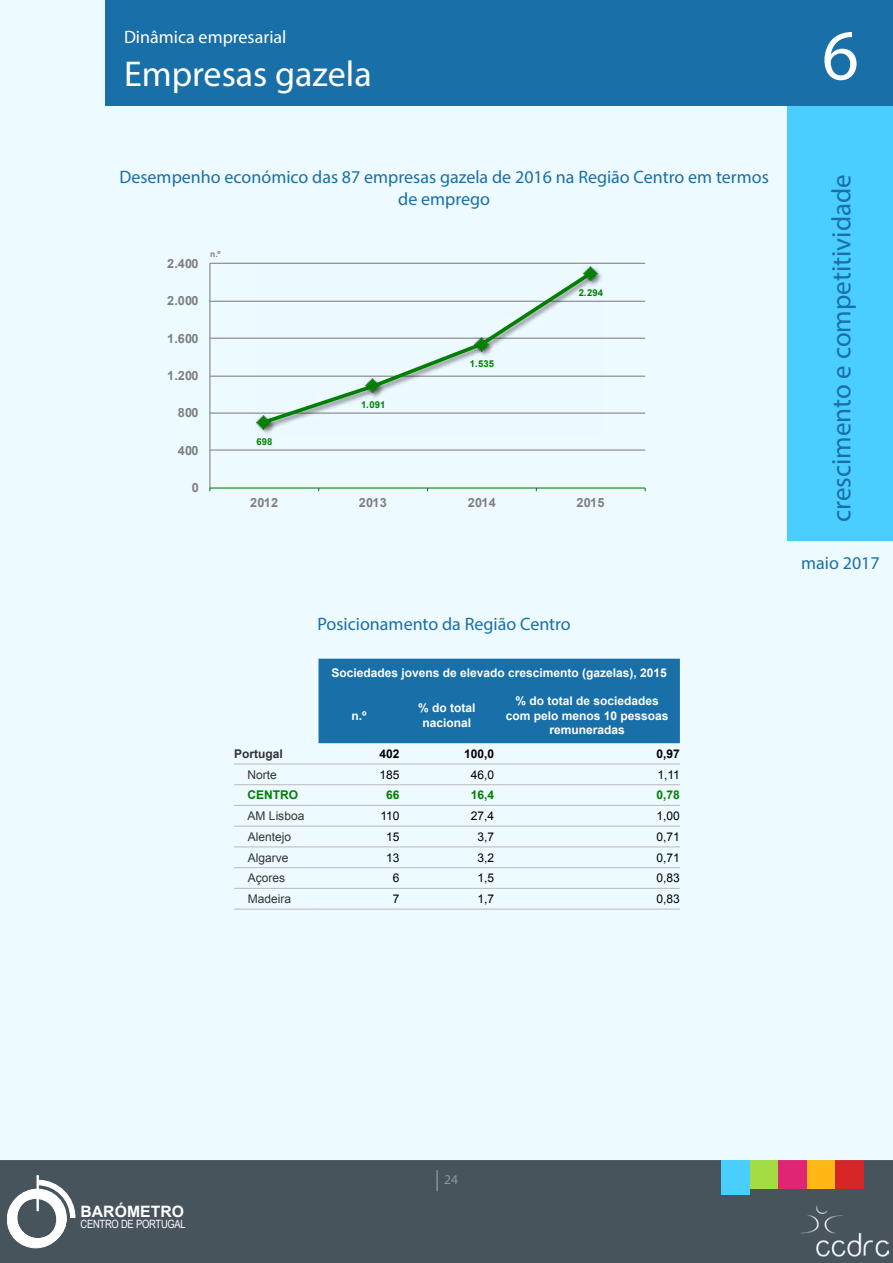
<style>
.page{position:relative;width:893px;height:1263px;background:#fff}
.page>*{position:absolute;margin:0;border:0;box-sizing:border-box;transform-origin:0 0}
.t1{font:72px "Myriad Pro";color:#fff}
.t2{font:36px "Myriad Pro";color:#fff}
.t3{font:27px "Myriad Pro";color:#196fa8}
.t4{font:18px/21.6px "Myriad Pro";color:#196fa8;text-align:center}
.t5{font:18px "Myriad Pro";color:#fff}
.t6{font:700 15.6px "Arial";letter-spacing:.005em;color:#fff}
.t7{font:13.5px "Myriad Pro";color:#939598}
.t8{font:700 12.6px "Arial";letter-spacing:.025em;color:#7f7f7f}
.t9{font:700 12px/14.4px "Arial";color:#fff;text-align:center}
.t10{font:12px "Arial";color:#000}
.t11{font:12px "Arial";color:#333}
.t12{font:700 12px "Arial";color:#008000}
.t13{font:700 12px "Arial";color:#000}
.t14{font:700 12px "Arial";color:#333}
.t15{font:11.4px "Arial Narrow";letter-spacing:-.025em;color:#fff}
.t16{font:700 9.45px "Arial";color:#008000}
.t17{font:700 8.4px "Arial";color:#7f7f7f}
.s1{font-size:21px}
</style>
<div class="page">
<div style="left:0;top:1160px;width:893px;height:103px;background:#48545c"></div>
<div style="left:807px;top:1160px;width:29px;height:29px;background:#ffb816"></div>
<div style="left:750px;top:1160px;width:28px;height:29px;background:#a4dc43"></div>
<img style="left:800px;top:1205px;width:88px;height:52px">
<svg style="left:7px;top:1179px;width:69px;height:69px"></svg>
<div style="left:37px;top:1176px;width:1px;height:34px;border:1px solid #fff"></div>
<div style="left:778px;top:1160px;width:29px;height:29px;background:#e02574"></div>
<div style="left:836px;top:1160px;width:28px;height:29px;background:#d62628"></div>
<div style="left:0;top:0;width:893px;height:1160px;background:#edfaff"></div>
<div style="left:722px;top:1160px;width:28px;height:35px;background:#4acdff"></div>
<div style="left:105px;top:0;width:788px;height:105px;background:#196fa8"></div>
<div style="left:788px;top:105px;width:105px;height:435px;background:#4acdff"></div>
<div style="left:318px;top:659px;width:362px;height:84px;background:#196fa8"></div>
<hr style="left:234px;top:763px;width:84px;height:1px;background:#c0c0c0">
<hr style="left:318px;top:763px;width:81px;height:1px;background:#c0c0c0">
<hr style="left:399px;top:763px;width:95px;height:1px;background:#c0c0c0">
<hr style="left:494px;top:763px;width:186px;height:1px;background:#c0c0c0">
<hr style="left:234px;top:784px;width:84px;height:1px;background:#c0c0c0">
<hr style="left:318px;top:784px;width:81px;height:1px;background:#c0c0c0">
<hr style="left:399px;top:784px;width:95px;height:1px;background:#c0c0c0">
<hr style="left:494px;top:784px;width:186px;height:1px;background:#c0c0c0">
<hr style="left:234px;top:805px;width:84px;height:1px;background:#c0c0c0">
<hr style="left:318px;top:805px;width:81px;height:1px;background:#c0c0c0">
<hr style="left:399px;top:805px;width:95px;height:1px;background:#c0c0c0">
<hr style="left:494px;top:805px;width:186px;height:1px;background:#c0c0c0">
<hr style="left:234px;top:826px;width:84px;height:1px;background:#c0c0c0">
<hr style="left:318px;top:826px;width:81px;height:1px;background:#c0c0c0">
<hr style="left:399px;top:826px;width:95px;height:1px;background:#c0c0c0">
<hr style="left:494px;top:826px;width:186px;height:1px;background:#c0c0c0">
<hr style="left:234px;top:846px;width:84px;height:1px;background:#c0c0c0">
<hr style="left:318px;top:846px;width:81px;height:1px;background:#c0c0c0">
<hr style="left:399px;top:846px;width:95px;height:1px;background:#c0c0c0">
<hr style="left:494px;top:846px;width:186px;height:1px;background:#c0c0c0">
<hr style="left:234px;top:867px;width:84px;height:1px;background:#c0c0c0">
<hr style="left:318px;top:867px;width:81px;height:1px;background:#c0c0c0">
<hr style="left:399px;top:867px;width:95px;height:1px;background:#c0c0c0">
<hr style="left:494px;top:867px;width:186px;height:1px;background:#c0c0c0">
<hr style="left:234px;top:888px;width:84px;height:1px;background:#c0c0c0">
<hr style="left:318px;top:888px;width:81px;height:1px;background:#c0c0c0">
<hr style="left:399px;top:888px;width:95px;height:1px;background:#c0c0c0">
<hr style="left:494px;top:888px;width:186px;height:1px;background:#c0c0c0">
<hr style="left:234px;top:908px;width:84px;height:2px;background:#c0c0c0">
<hr style="left:318px;top:908px;width:81px;height:2px;background:#c0c0c0">
<hr style="left:399px;top:908px;width:95px;height:2px;background:#c0c0c0">
<hr style="left:494px;top:908px;width:186px;height:2px;background:#c0c0c0">
<hr style="left:210px;top:449px;width:435px;height:2px;background:#7f7f7f">
<hr style="left:210px;top:413px;width:435px;height:1px;background:#7f7f7f">
<hr style="left:210px;top:376px;width:435px;height:1px;background:#7f7f7f">
<hr style="left:210px;top:338px;width:435px;height:1px;background:#7f7f7f">
<hr style="left:210px;top:301px;width:435px;height:1px;background:#7f7f7f">
<hr style="left:210px;top:263px;width:435px;height:1px;background:#7f7f7f">
<hr style="left:209px;top:263px;width:1px;height:225px;background:#7f7f7f">
<hr style="left:210px;top:487px;width:435px;height:1px;background:#008000">
<img style="left:253px;top:412px;width:23px;height:22px">
<img style="left:579px;top:263px;width:28px;height:22px">
<svg style="left:260px;top:268px;width:336px;height:159px"></svg>
<img style="left:256px;top:415px;width:16px;height:15px">
<img style="left:365px;top:378px;width:15px;height:16px">
<img style="left:473px;top:337px;width:16px;height:15px">
<img style="left:582px;top:266px;width:16px;height:16px">
<h3 class="t5" style="left:124px;top:26px;width:164px">Dinâmica empresarial</h3>
<h2 class="t2" style="left:124px;top:52px;width:249px">Empresas gazela</h2>
<h3 class="t4" style="left:119px;top:166px;width:651px">Desempenho económico das 87 empresas gazela de 2016 na Região Centro em termos de emprego</h3>
<p class="t8" style="left:167px;top:255px;width:33px">2.400</p>
<p class="t8" style="left:167px;top:292px;width:33px">2.000</p>
<p class="t8" style="left:167px;top:329px;width:33px">1.600</p>
<p class="t8" style="left:167px;top:367px;width:33px">1.200</p>
<p class="t8" style="left:178px;top:404px;width:22px">800</p>
<p class="t8" style="left:178px;top:441px;width:22px">400</p>
<p class="t8" style="left:192px;top:479px;width:9px">0</p>
<p class="t17" style="left:210px;top:248px;width:12px">n.º</p>
<p class="t16" style="left:256px;top:435px;width:17px">698</p>
<p class="t16" style="left:361px;top:398px;width:26px">1.091</p>
<p class="t16" style="left:470px;top:357px;width:26px">1.535</p>
<p class="t16" style="left:579px;top:286px;width:26px">2.294</p>
<p class="t8" style="left:250px;top:494px;width:30px">2012</p>
<p class="t8" style="left:359px;top:494px;width:30px">2013</p>
<p class="t8" style="left:468px;top:494px;width:30px">2014</p>
<p class="t8" style="left:576px;top:494px;width:30px">2015</p>
<h3 class="t4" style="left:317px;top:613px;width:255px">Posicionamento da Região Centro</h3>
<p class="t9" style="left:331px;top:666px;width:337px">Sociedades jovens de elevado crescimento (gazelas), 2015</p>
<p class="t9" style="left:351px;top:708px;width:17px">n.º</p>
<p class="t9" style="left:418px;top:701px;width:59px">% do total nacional</p>
<p class="t9" style="left:506px;top:694px;width:164px">% do total de sociedades com pelo menos 10 pessoas remuneradas</p>
<p class="t14" style="left:234px;top:745px;width:50px">Portugal</p>
<p class="t13" style="left:379px;top:745px;width:22px">402</p>
<p class="t13" style="left:464px;top:745px;width:32px">100,0</p>
<p class="t13" style="left:656px;top:745px;width:25px">0,97</p>
<p class="t11" style="left:248px;top:766px;width:31px">Norte</p>
<p class="t10" style="left:379px;top:766px;width:22px">185</p>
<p class="t10" style="left:471px;top:766px;width:25px">46,0</p>
<p class="t10" style="left:657px;top:766px;width:24px">1,11</p>
<p class="t12" style="left:248px;top:787px;width:52px">CENTRO</p>
<p class="t12" style="left:386px;top:787px;width:15px">66</p>
<p class="t12" style="left:471px;top:787px;width:25px">16,4</p>
<p class="t12" style="left:656px;top:787px;width:25px">0,78</p>
<p class="t11" style="left:248px;top:808px;width:58px">AM Lisboa</p>
<p class="t10" style="left:380px;top:808px;width:21px">110</p>
<p class="t10" style="left:471px;top:808px;width:25px">27,4</p>
<p class="t10" style="left:657px;top:808px;width:25px">1,00</p>
<p class="t11" style="left:248px;top:828px;width:45px">Alentejo</p>
<p class="t10" style="left:386px;top:828px;width:15px">15</p>
<p class="t10" style="left:478px;top:828px;width:18px">3,7</p>
<p class="t10" style="left:657px;top:828px;width:25px">0,71</p>
<p class="t11" style="left:248px;top:849px;width:42px">Algarve</p>
<p class="t10" style="left:386px;top:849px;width:15px">13</p>
<p class="t10" style="left:478px;top:849px;width:18px">3,2</p>
<p class="t10" style="left:657px;top:849px;width:25px">0,71</p>
<p class="t11" style="left:248px;top:870px;width:39px">Açores</p>
<p class="t10" style="left:393px;top:870px;width:8px">6</p>
<p class="t10" style="left:478px;top:870px;width:18px">1,5</p>
<p class="t10" style="left:657px;top:870px;width:25px">0,83</p>
<p class="t11" style="left:248px;top:891px;width:45px">Madeira</p>
<p class="t10" style="left:393px;top:891px;width:8px">7</p>
<p class="t10" style="left:478px;top:891px;width:18px">1,7</p>
<p class="t10" style="left:657px;top:891px;width:25px">0,83</p>
<h1 class="t1" style="left:822px;top:11px;width:38px">6</h1>
<h3 class="t3" style="left:825px;top:522px;width:349px;rotate:-90deg">crescimento e competitividade</h3>
<h3 class="t4" style="left:801px;top:551px;width:80px">maio 2017</h3>
<h3 class="t6" style="left:81px;top:1200px;width:105px">BARÓMETRO</h3>
<p class="t15" style="left:81px;top:1215px;width:107px">CENTRO DE PORTUGAL</p>
<p class="t7" style="left:435px;top:1171px;width:25px"><span class="s1">|</span> 24</p>
</div>
